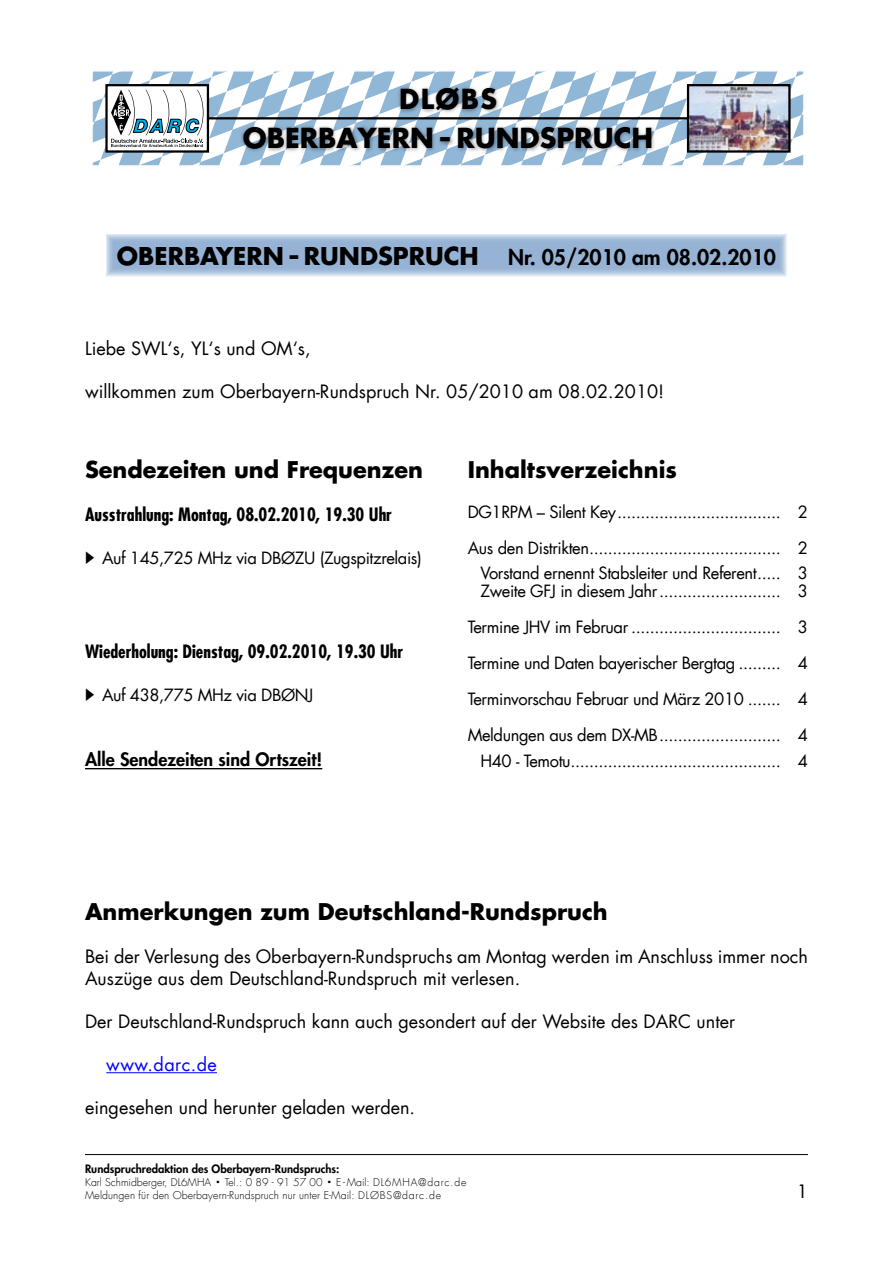
<style>
.page{position:relative;width:893px;height:1263px;background:#fff}
.page>*{position:absolute;margin:0;border:0;box-sizing:border-box;transform-origin:0 0}
.t1{font:700 27px "Futura LT";color:#000}
.t2{font:700 22.5px "Futura LT";color:#000}
.t3{font:800 21px "Futura LT";color:#000}
.t4{font:18px/21.6px "Futura LT";color:#000}
.t5{font:700 condensed 18px "Futura LT";color:#000}
.t6{font:800 18px "Futura LT";color:#000}
.t7{font:18px "Futura LT";letter-spacing:.025em;color:#00f}
.t8{font:16.5px/36px "Futura LT";letter-spacing:-.025em;color:#000}
.t9{font:800 11.25px "Futura LT";color:#000}
.t10{font:300 10.5px/12.8px "Futura LT";letter-spacing:.01em;color:#000}
.s1{font-weight:700;font-size:24px}
.s2{font-family:"Universal Newswith Comm Pi";font-weight:400;font-size:9px}
</style>
<div class="page">
<hr style="left:85px;top:1154px;width:723px;height:1px;background:#000">
<svg style="left:106px;top:234px;width:681px;height:42px;background:#a2bbd9"></svg>
<svg style="left:95px;top:74px;width:706px;height:89px"></svg>
<div style="left:92px;top:71px;width:712px;height:95px;border:2px solid #fff"></div>
<hr style="left:85px;top:768px;width:237px;height:1px;background:#000">
<hr style="left:106px;top:1072px;width:111px;height:1px;background:#00f">
<h1 class="t1" style="left:399px;top:81px;width:99px">DLØBS</h1>
<h1 class="t1" style="left:243px;top:120px;width:412px">OBERBAYERN -RUNDSPRUCH</h1>
<p class="t3" style="left:117px;top:243px;width:661px"><span class="s1">OBERBAYERN -RUNDSPRUCH</span> Nr. 05/2010 am 08.02.2010</p>
<p class="t4" style="left:85px;top:338px;width:227px">Liebe SWL‘s, YL‘s und OM‘s,</p>
<p class="t4" style="left:85px;top:381px;width:581px">willkommen zum Oberbayern-Rundspruch Nr. 05/201 0 am 08.02.201 0!</p>
<h2 class="t2" style="left:85px;top:454px;width:339px">Sendezeiten und Frequenzen</h2>
<p class="t5" style="left:85px;top:503px;width:308px">Ausstrahlung: Montag, 08.02.2010, 19.30 Uhr</p>
<p class="t8" style="left:85px;top:540px;width:338px">◆ Auf 1 45,725 MHz via DBØZU (Zugspitzrelais)</p>
<p class="t5" style="left:85px;top:640px;width:320px">Wiederholung: Dienstag, 09.02.2010, 19.30 Uhr</p>
<p class="t8" style="left:85px;top:677px;width:230px">◆ Auf 438,775 MHz via DBØNJ</p>
<p class="t6" style="left:85px;top:747px;width:239px">Alle Sendezeiten sind Ortszeit!</p>
<h2 class="t2" style="left:468px;top:454px;width:211px">Inhaltsverzeichnis</h2>
<p class="t8" style="left:468px;top:494px;width:342px">DG1 RPM – Silent Key................................... 2<br>Aus den Distrikten......................................... 2</p>
<p class="t8" style="left:480px;top:564px;width:329px;line-height:18px">Vorstand ernennt Stabsleiter und Referent..... 3<br>Zweite GFJ in diesem Jahr.......................... 3</p>
<p class="t8" style="left:468px;top:609px;width:342px;text-align:justify">Termine JHV im Februar ................................ 3<br>Termine und Daten bayerischer Bergtag ......... 4<br>Terminvorschau Februar und März 201 0 ....... 4<br>Meldungen aus dem DX-MB.......................... 4</p>
<p class="t8" style="left:480px;top:743px;width:329px">H40 - Temotu............................................. 4</p>
<h2 class="t2" style="left:85px;top:896px;width:524px">Anmerkungen zum Deutschland-Rundspruch</h2>
<p class="t4" style="left:85px;top:946px;width:724px">Bei der Verlesung des Oberbayern-Rundspruchs am Montag werden im Anschluss immer noch<br>Auszüge aus dem Deutschland-Rundspruch mit verlesen.</p>
<p class="t4" style="left:85px;top:1010px;width:651px">Der Deutschland-Rundspruch kann auch gesondert auf der Website des DARC unter</p>
<p class="t7" style="left:106px;top:1053px;width:112px">www.darc.de</p>
<p class="t4" style="left:85px;top:1097px;width:332px">eingesehen und herunter geladen werden.</p>
<p class="t9" style="left:85px;top:1162px;width:256px">Rundspruchredaktion des Oberbayern-Rundspruchs:</p>
<p class="t10" style="left:85px;top:1176px;width:383px">Karl Schmidberger, DL6MHA <span class="s2">b</span> Tel.: 0 89 - 91 57 00 <span class="s2">b</span> E - Mail: DL6MHA@darc.de<br>Meldungen für den Oberbayern-Rundspruch nur unter E-Mail: DLØBS@darc.de</p>
</div>
